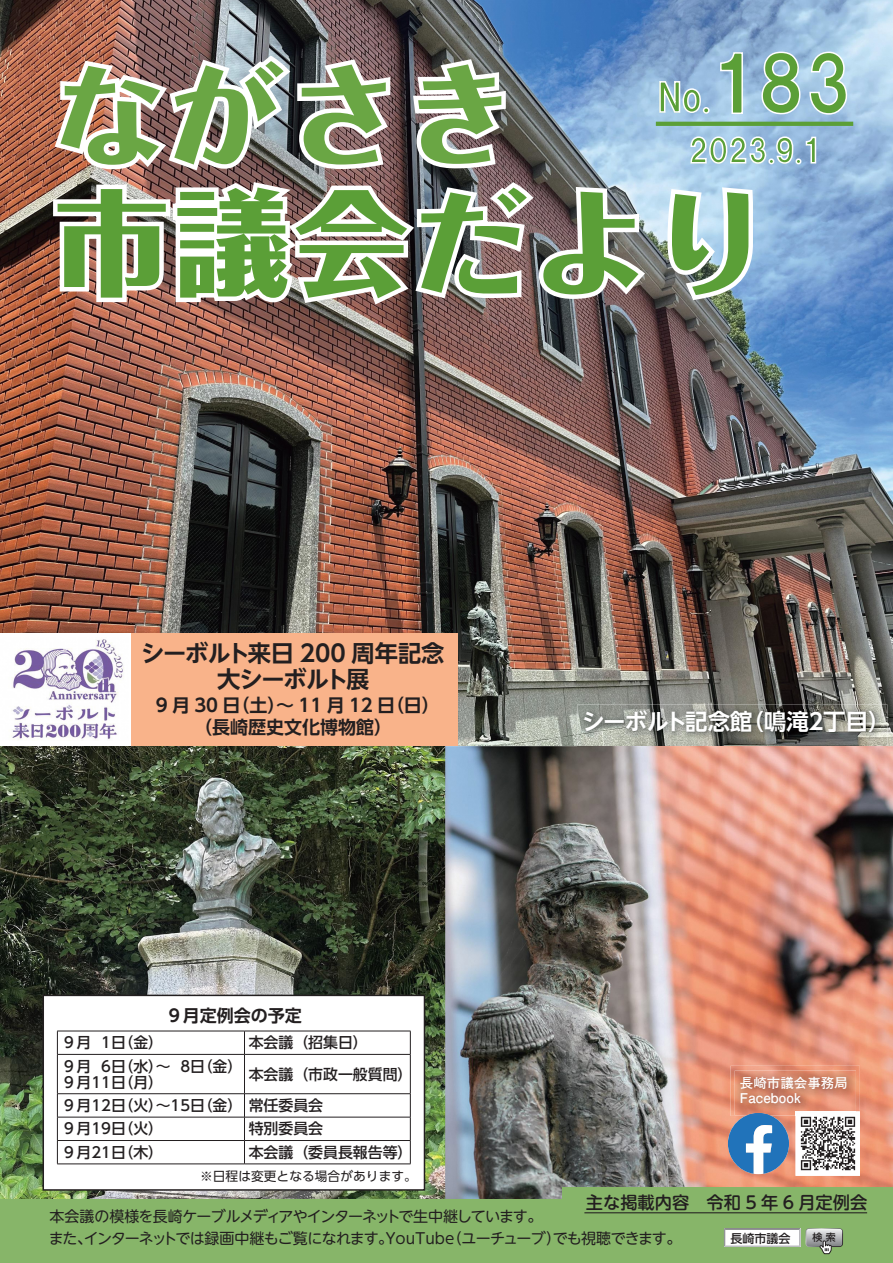
<style>
.page{position:relative;width:893px;height:1263px;background:#fff}
.page>*{position:absolute;margin:0;border:0;box-sizing:border-box;transform-origin:0 0}
.t1{font:800 114px "P Folk Pro N";letter-spacing:.05em;color:#5b9f37}
.t2{font:800 111px "P Folk Pro N";color:#6aa644}
.t3{font:75px "HGP Soei Kakugothic UB";color:#5b9f37}
.t4{font:37.5px "HGP Soei Kakugothic UB";color:#5b9f37}
.t5{font:31.5px "HGP Soei Kakugothic UB";color:#5b9f37}
.t6{font:700 23.25px/25.5px "UD Shin Go NT Pr 6 De";letter-spacing:-.04em;color:#231f20;text-align:center}
.t7{font:700 22.5px "UD Shin Go NT Pr 6 De";letter-spacing:-.04em;color:#fff}
.t8{font:700 18px/22.5px "UD Shin Go NT Pr 6 De";color:#231f20;text-align:center}
.t9{font:500 17.25px "UD Shin M Go Pr 6";color:#231f20}
.t10{font:700 16.95px "UD Shin Go Pro De";color:#231f20}
.t11{font:15px "UD Shin M Go Pr 6";letter-spacing:-.05em;color:#231f20}
.t12{font:15px "UD Shin M Go Pr 6";color:#231f20}
.t13{font:500 14.85px "UD Shin Go Pro";color:#231f20}
.t14{font:700 13.5px/15px "Futo Go B101 Pr 6";color:#fff}
.t15{font:12.75px "UD Shin Go Pro";color:#231f20}
.t16{font:500 12px "UD Shin Go NT Pro";color:#231f20}
.t17{font:500 9.9px "UD Shin Go Pro";color:#231f20}
.s1{font-size:37.5px}
</style>
<div class="page">
<img style="left:0;top:0;width:893px;height:746px">
<img style="left:0;top:746px;width:893px;height:453px">
<div style="left:106px;top:633px;width:352px;height:113px;background:#f9b38a"></div>
<div style="left:0;top:633px;width:130px;height:113px;background:#fff"></div>
<img style="left:11px;top:639px;width:113px;height:101px">
<div style="left:0;top:1199px;width:893px;height:64px;background:#87b569"></div>
<div style="left:562px;top:1187px;width:331px;height:33px;background:#87b569"></div>
<svg style="left:724px;top:1228px;width:119px;height:26px"></svg>
<img style="left:796px;top:1116px;width:64px;height:60px">
<img style="left:730px;top:1066px;width:130px;height:50px">
<svg style="left:728px;top:1113px;width:61px;height:61px"></svg>
<img style="left:796px;top:1111px;width:64px;height:5px">
<img style="left:735px;top:1070px;width:121px;height:45px">
<img style="left:747px;top:1113px;width:23px;height:2px">
<img style="left:796px;top:1111px;width:60px;height:4px">
<img style="left:49px;top:50px;width:602px;height:261px">
<svg style="left:663px;top:182px;width:94px;height:125px"></svg>
<svg style="left:658px;top:80px;width:53px;height:35px;background:#afcbe6"></svg>
<svg style="left:719px;top:51px;width:25px;height:64px;background:#afcde8"></svg>
<svg style="left:761px;top:51px;width:39px;height:64px;background:#aac7e4"></svg>
<svg style="left:809px;top:51px;width:39px;height:64px;background:#bbd7ed"></svg>
<svg style="left:690px;top:136px;width:127px;height:29px"></svg>
<hr style="left:658px;top:122px;width:193px;height:4px;background:#5b9f37">
<hr style="left:584px;top:1212px;width:283px;height:1px;background:#231f20">
<img style="left:577px;top:704px;width:310px;height:43px">
<img style="left:581px;top:709px;width:300px;height:31px">
<div style="left:43px;top:995px;width:381px;height:195px;background:#fff"></div>
<hr style="left:57px;top:1031px;width:187px;height:1px;background:#231f20">
<svg style="left:57px;top:1031px;width:1px;height:23px"></svg>
<hr style="left:244px;top:1031px;width:167px;height:1px;background:#231f20">
<svg style="left:244px;top:1031px;width:1px;height:23px"></svg>
<svg style="left:410px;top:1031px;width:1px;height:23px"></svg>
<hr style="left:57px;top:1054px;width:187px;height:1px;background:#231f20">
<hr style="left:57px;top:1054px;width:1px;height:39px;background:#231f20">
<hr style="left:244px;top:1054px;width:167px;height:1px;background:#231f20">
<hr style="left:244px;top:1054px;width:1px;height:39px;background:#231f20">
<hr style="left:410px;top:1054px;width:1px;height:39px;background:#231f20">
<hr style="left:57px;top:1093px;width:187px;height:1px;background:#231f20">
<hr style="left:244px;top:1093px;width:167px;height:1px;background:#231f20">
<hr style="left:57px;top:1117px;width:187px;height:1px;background:#231f20">
<hr style="left:244px;top:1117px;width:167px;height:1px;background:#231f20">
<hr style="left:57px;top:1140px;width:187px;height:1px;background:#231f20">
<svg style="left:57px;top:1094px;width:1px;height:69px"></svg>
<hr style="left:244px;top:1140px;width:167px;height:1px;background:#231f20">
<svg style="left:244px;top:1094px;width:1px;height:69px"></svg>
<svg style="left:410px;top:1094px;width:1px;height:69px"></svg>
<hr style="left:57px;top:1163px;width:187px;height:1px;background:#231f20">
<hr style="left:244px;top:1163px;width:167px;height:1px;background:#231f20">
<div style="left:43px;top:995px;width:382px;height:196px;border:2px solid #231f20"></div>
<h3 class="t3" style="left:702px;top:46px;width:152px"><span class="s1">.</span>183</h3>
<h2 class="t2" style="left:55px;top:54px;width:462px">ながさき</h2>
<h1 class="t1" style="left:55px;top:181px;width:714px">市議会だより</h1>
<h3 class="t4" style="left:658px;top:78px;width:45px">No</h3>
<h3 class="t5" style="left:689px;top:135px;width:135px">2023.9.1</h3>
<h3 class="t6" style="left:141px;top:640px;width:305px">シーボルト来日 200 周年記念大シーボルト展</h3>
<p class="t8" style="left:156px;top:693px;width:286px">9 月 30 （日土）～ 11 月 12 （日日(（長崎歴史文化博物館(</p>
<h3 class="t7" style="left:582px;top:704px;width:172px">シーボルト記念館</h3>
<h3 class="t7" style="left:741px;top:704px;width:69px">（鳴滝</h3>
<h3 class="t7" style="left:823px;top:704px;width:69px">丁目(</h3>
<h3 class="t7" style="left:805px;top:704px;width:24px">２</h3>
<p class="t13" style="left:62px;top:1031px;width:31px">９月</p>
<p class="t13" style="left:101px;top:1031px;width:63px">1 （日金）</p>
<p class="t10" style="left:166px;top:1002px;width:138px">９月定例会の予定</p>
<p class="t13" style="left:249px;top:1031px;width:121px">本会議（招集日(</p>
<p class="t13" style="left:180px;top:1054px;width:63px">8 （日金(</p>
<p class="t13" style="left:101px;top:1054px;width:71px">6 （日水）～</p>
<p class="t13" style="left:62px;top:1054px;width:31px">９月</p>
<p class="t13" style="left:249px;top:1062px;width:165px">本会議（市政一般質問(</p>
<p class="t13" style="left:62px;top:1070px;width:103px">９月11 （日月）</p>
<p class="t13" style="left:62px;top:1093px;width:263px">９月12 （日火）～15 （日金）常任委員会</p>
<p class="t13" style="left:249px;top:1117px;width:76px">特別委員会</p>
<p class="t13" style="left:62px;top:1117px;width:103px">９月19 （日火）</p>
<p class="t13" style="left:62px;top:1140px;width:103px">９月21 （日木）</p>
<p class="t13" style="left:249px;top:1140px;width:165px">本会議（委員長報告等(</p>
<p class="t15" style="left:200px;top:1165px;width:218px">※日程は変更となる場合があります。</p>
<p class="t11" style="left:50px;top:1203px;width:494px">本会議の模様を長崎ケーブルメディアやインターネットで生中継しています。</p>
<p class="t14" style="left:740px;top:1074px;width:109px">長崎市議会事務局<br>Facebook</p>
<p class="t9" style="left:586px;top:1187px;width:283px">主な掲載内容　令和 5 年 6 月定例会</p>
<p class="t11" style="left:447px;top:1226px;width:115px">（ユーチューブ）</p>
<p class="t11" style="left:49px;top:1226px;width:346px">またインターネットでは録画中継もご覧になれます。</p>
<p class="t11" style="left:553px;top:1226px;width:130px">でも視聴できます。</p>
<p class="t12" style="left:386px;top:1226px;width:70px">YouTube</p>
<p class="t11" style="left:77px;top:1226px;width:16px">、</p>
<p class="t16" style="left:730px;top:1228px;width:61px">長崎市議会</p>
<p class="t17" style="left:813px;top:1229px;width:25px">検索</p>
</div>
